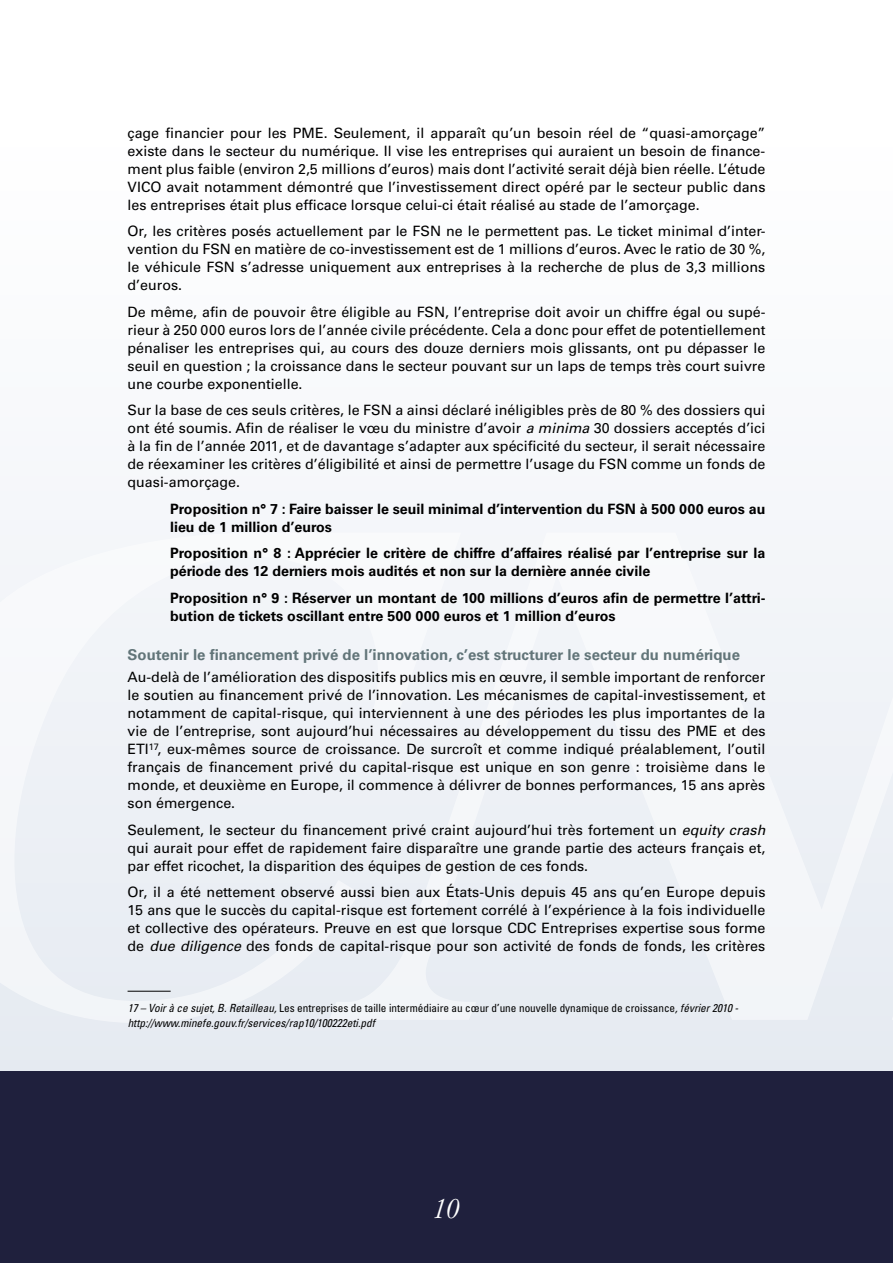
<style>
.page{position:relative;width:893px;height:1263px;background:#fff}
.page>*{position:absolute;margin:0;border:0;box-sizing:border-box;transform-origin:0 0}
.t1{font:italic 300 condensed 30px "Garamond LT";color:#fff}
.t2{font:700 15px "Univers LT";color:#627579}
.t3{font:14.25px/18px "Univers LT";color:#000;text-align:justify}
.t4{font:700 14.25px/18px "Univers LT";color:#000}
.t5{font:italic condensed 11.25px/15px "Univers LT";color:#000}
.s1{font-style:italic}
.s2{font-style:normal}
</style>
<div class="page">
<svg style="left:0;top:520px;width:893px;height:551px"></svg>
<div style="left:0;top:1071px;width:893px;height:192px;background:#1f203d"></div>
<svg style="left:0;top:533px;width:461px;height:490px;fill:#eff2f6"></svg>
<svg style="left:329px;top:533px;width:564px;height:487px;fill:#f1f3f8"></svg>
<hr style="left:128px;top:991px;width:43px;height:1px;background:#000">
<p class="t3" style="left:128px;top:124px;width:639px">çage financier pour les PME. Seulement, il apparaît qu’un besoin réel de “quasi-amorçage” existe dans le secteur du numérique. Il vise les entreprises qui auraient un besoin de finance&shy;ment plus faible (environ 2,5 millions d’euros) mais dont l’activité serait déjà bien réelle. L’étude VICO avait notamment démontré que l’investissement direct opéré par le secteur public dans les entreprises était plus efficace lorsque celui-ci était réalisé au stade de l’amorçage.</p>
<p class="t3" style="left:128px;top:222px;width:639px">Or, les critères posés actuellement par le FSN ne le permettent pas. Le ticket minimal d’inter&shy;vention du FSN en matière de co-investissement est de 1 millions d’euros. Avec le ratio de 30 %, le véhicule FSN s’adresse uniquement aux entreprises à la recherche de plus de 3,3 millions d’euros.</p>
<p class="t3" style="left:128px;top:303px;width:639px">De même, afin de pouvoir être éligible au FSN, l’entreprise doit avoir un chiffre égal ou supé&shy;rieur à 250 000 euros lors de l’année civile précédente. Cela a donc pour effet de potentiellement pénaliser les entreprises qui, au cours des douze derniers mois glissants, ont pu dépasser le seuil en question ; la croissance dans le secteur pouvant sur un laps de temps très court suivre une courbe exponentielle.</p>
<p class="t3" style="left:128px;top:401px;width:639px">Sur la base de ces seuls critères, le FSN a ainsi déclaré inéligibles près de 80 % des dossiers qui ont été soumis. Afin de réaliser le vœu du ministre d’avoir <span class="s1">a minima</span> 30 dossiers acceptés d’ici à la fin de l’année 2011, et de davantage s’adapter aux spécificité du secteur, il serait nécessaire de réexaminer les critères d’éligibilité et ainsi de permettre l’usage du FSN comme un fonds de quasi-amorçage.</p>
<p class="t4" style="left:170px;top:500px;width:597px">Proposition n° 7 : Faire baisser le seuil minimal d’intervention du FSN à 500 000 euros au lieu de 1 million d’euros</p>
<p class="t4" style="left:170px;top:544px;width:597px">Proposition n° 8 : Apprécier le critère de chiffre d’affaires réalisé par l’entreprise sur la période des 12 derniers mois audités et non sur la dernière année civile</p>
<p class="t4" style="left:170px;top:589px;width:597px">Proposition n° 9 : Réserver un montant de 100 millions d’euros afin de permettre l’attri&shy;bution de tickets oscillant entre 500 000 euros et 1 million d’euros</p>
<p class="t2" style="left:128px;top:646px;width:614px">Soutenir le financement privé de l’innovation, c’est structurer le secteur du numérique</p>
<p class="t3" style="left:128px;top:668px;width:639px">Au-delà de l’amélioration des dispositifs publics mis en œuvre, il semble important de renforcer le soutien au financement privé de l’innovation. Les mécanismes de capital-investissement, et notamment de capital-risque, qui interviennent à une des périodes les plus importantes de la vie de l’entreprise, sont aujourd’hui nécessaires au développement du tissu des PME et des ETI<sup>17</sup>, eux-mêmes source de croissance. De surcroît et comme indiqué préalablement, l’outil français de financement privé du capital-risque est unique en son genre : troisième dans le monde, et deuxième en Europe, il commence à délivrer de bonnes performances, 15 ans après son émergence.</p>
<p class="t3" style="left:128px;top:821px;width:639px">Seulement, le secteur du financement privé craint aujourd’hui très fortement un <span class="s1">equity crash </span>qui aurait pour effet de rapidement faire disparaître une grande partie des acteurs français et, par effet ricochet, la disparition des équipes de gestion de ces fonds.</p>
<p class="t3" style="left:128px;top:883px;width:639px">Or, il a été nettement observé aussi bien aux États-Unis depuis 45 ans qu’en Europe depuis 15 ans que le succès du capital-risque est fortement corrélé à l’expérience à la fois individuelle et collective des opérateurs. Preuve en est que lorsque CDC Entreprises expertise sous forme de <span class="s1">due diligence</span> des fonds de capital-risque pour son activité de fonds de fonds, les critères</p>
<p class="t5" style="left:128px;top:1000px;width:612px">17 – Voir à ce sujet, B. Retailleau, <span class="s2">Les entreprises de taille intermédiaire au cœur d’une nouvelle dynamique de croissance</span>, février 2010 - http://www.minefe.gouv.fr/services/rap10/100222eti.pdf</p>
<h1 class="t1" style="left:433px;top:1192px;width:28px">10</h1>
</div>
